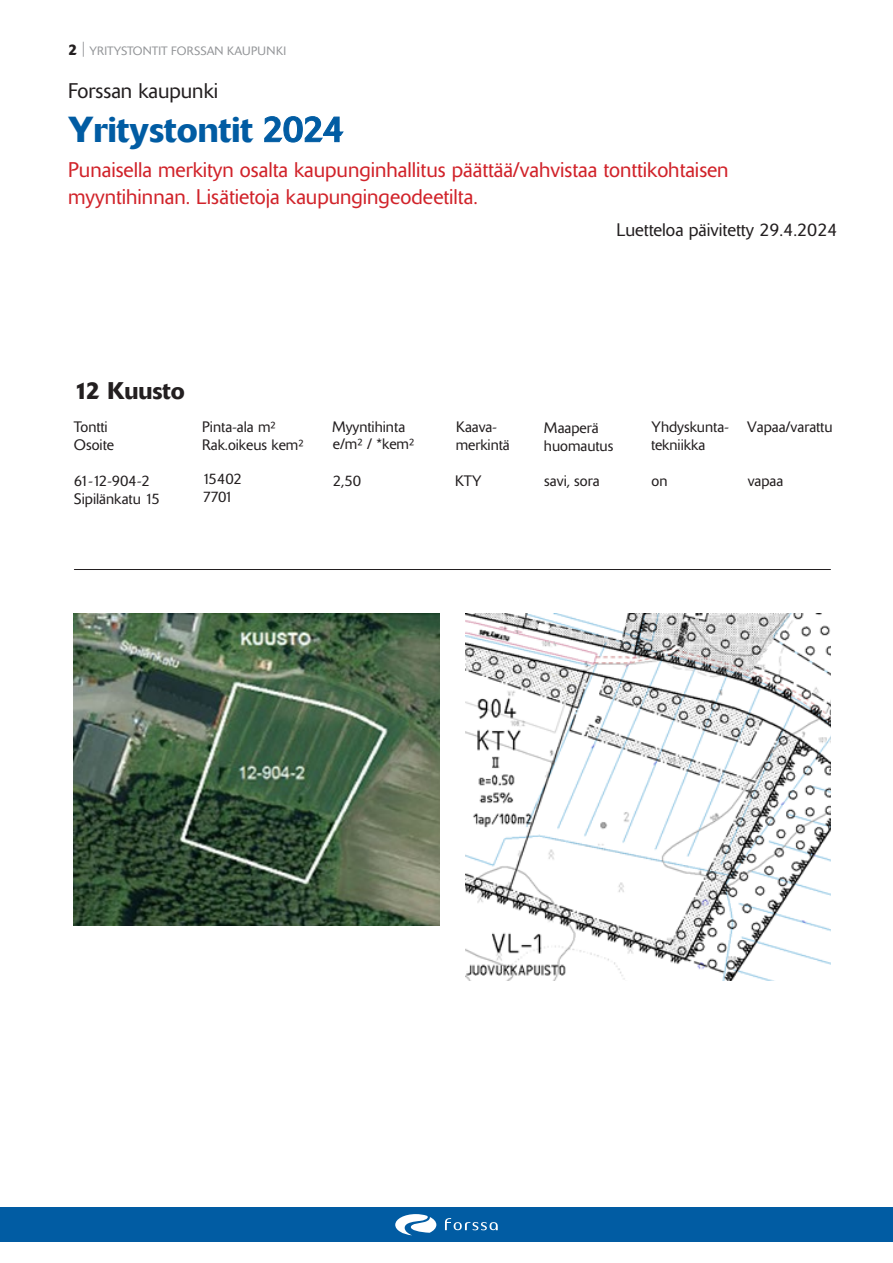
<style>
.page{position:relative;width:893px;height:1263px;background:#fff}
.page>*{position:absolute;margin:0;border:0;box-sizing:border-box;transform-origin:0 0}
.t1{font:500 36px "Delta";color:#015ca3}
.t2{font:500 24px "Delta";color:#231f20}
.t3{font:300 21px/27px "Delta";color:#d1232a}
.t4{font:300 21px "Delta";color:#231f20}
.t5{font:300 18px "Delta";color:#231f20}
.t6{font:300 15px/18px "Delta";color:#231f20}
.t7{font:300 15px "Delta";color:#221e1f}
.t8{font:300 12px "Delta";letter-spacing:.02em;color:#939598}
.s1{font-weight:500;font-size:15px;color:#231f20}
.s2{font-size:15px}
.s3{font-weight:400}
</style>
<div class="page">
<div style="left:0;top:1208px;width:893px;height:34px;background:#015ca3"></div>
<svg style="left:395px;top:1214px;width:41px;height:21px"></svg>
<svg style="left:445px;top:1218px;width:53px;height:12px"></svg>
<hr style="left:74px;top:569px;width:756px;height:1px;background:#231f20">
<img style="left:74px;top:613px;width:366px;height:313px">
<img style="left:465px;top:613px;width:366px;height:367px">
<p class="t8" style="left:68px;top:44px;width:220px"><span class="s1">2</span> <span class="s2">|</span> YRITYSTONTIT FORSSAN KAUPUNKI</p>
<h3 class="t4" style="left:68px;top:78px;width:152px">Forssan kaupunki</h3>
<h1 class="t1" style="left:68px;top:107px;width:277px">Yritystontit <span class="s3">2024</span></h1>
<h3 class="t3" style="left:68px;top:156px;width:662px">Punaisella merkityn osalta kaupunginhallitus päättää/vahvistaa tonttikohtaisen myyntihinnan. Lisätietoja kaupungingeodeetilta.</h3>
<h2 class="t2" style="left:74px;top:376px;width:113px">12 Kuusto</h2>
<p class="t5" style="left:616px;top:219px;width:223px">Luetteloa päivitetty 29.4.2024</p>
<p class="t6" style="left:74px;top:417px;width:35px">Tontti</p>
<p class="t6" style="left:332px;top:417px;width:75px">Myyntihinta</p>
<p class="t6" style="left:456px;top:417px;width:42px">Kaava-</p>
<p class="t6" style="left:544px;top:419px;width:71px">Maaperä huomautus</p>
<p class="t6" style="left:652px;top:417px;width:79px">Yhdyskunta-</p>
<p class="t6" style="left:202px;top:417px;width:103px">Pinta-ala m²<br>Rak.oikeus kem²</p>
<p class="t6" style="left:333px;top:435px;width:83px">e/m² / *kem²</p>
<p class="t6" style="left:456px;top:436px;width:56px">merkintä</p>
<p class="t6" style="left:651px;top:436px;width:56px">tekniikka</p>
<p class="t6" style="left:74px;top:435px;width:41px">Osoite</p>
<p class="t7" style="left:747px;top:418px;width:87px">Vapaa/varattu</p>
<p class="t6" style="left:202px;top:470px;width:41px">15402</p>
<p class="t7" style="left:748px;top:472px;width:37px">vapaa</p>
<p class="t6" style="left:202px;top:488px;width:32px">7701</p>
<p class="t6" style="left:74px;top:471px;width:77px">61-12-904-2</p>
<p class="t6" style="left:333px;top:471px;width:30px">2,50</p>
<p class="t6" style="left:455px;top:472px;width:28px">KTY</p>
<p class="t6" style="left:544px;top:472px;width:57px">savi, sora</p>
<p class="t6" style="left:652px;top:471px;width:17px">on</p>
<p class="t6" style="left:74px;top:489px;width:87px">Sipilänkatu 15</p>
</div>
